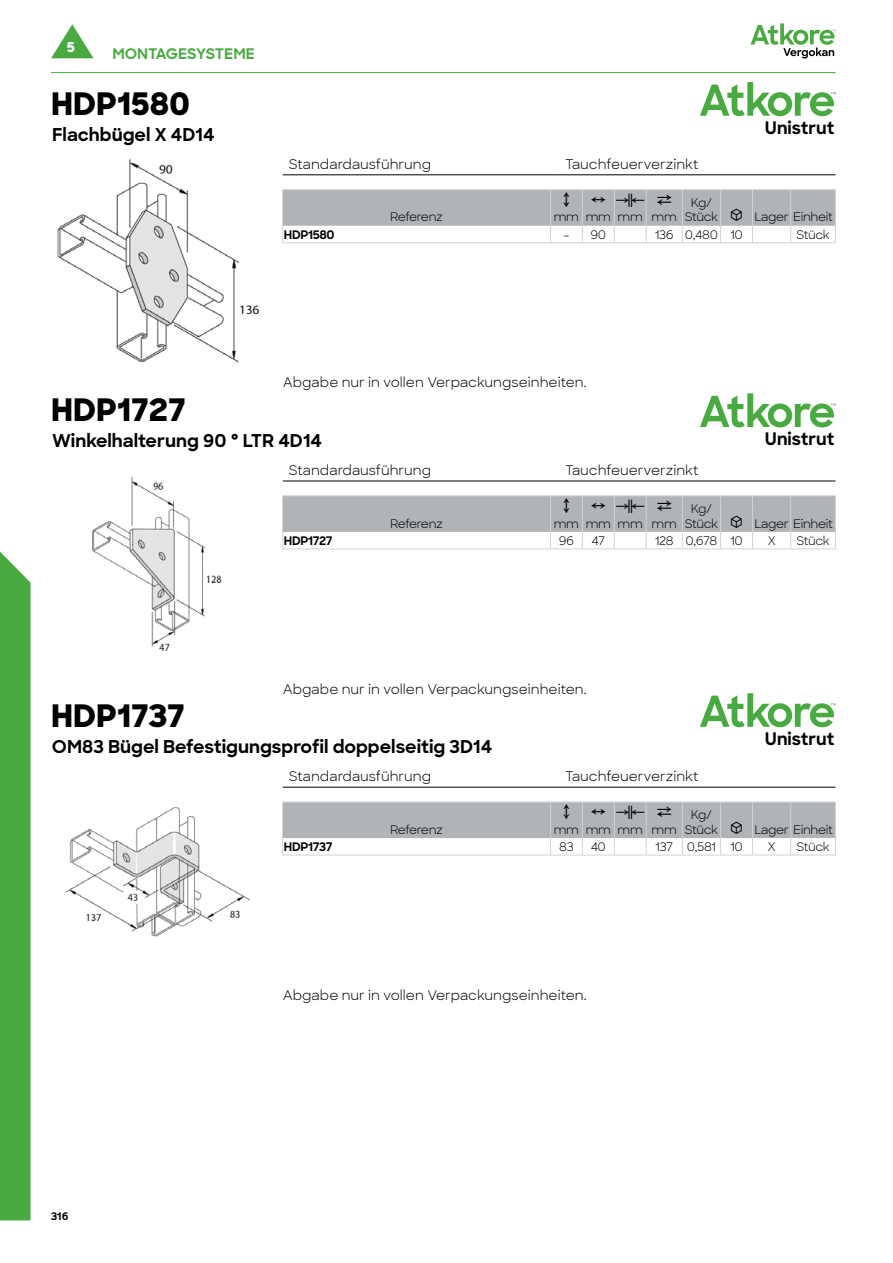
<style>
.page{position:relative;width:893px;height:1263px;background:#fff}
.page>*{position:absolute;margin:0;border:0;box-sizing:border-box;transform-origin:0 0}
.t1{font:800 31.5px "Sharp Sans";color:#000}
.t2{font:700 18px "Sharp Sans";color:#000}
.t3{font:700 17.25px "Sharp Sans";color:#000}
.t4{font:700 14.85px "Sharp Sans";color:#49aa42}
.t5{font:800 13.8px "Sharp Sans";color:#fff}
.t6{font:13.5px "Sharp Sans";color:#000}
.t7{font:12px/14.4px "Sharp Sans";letter-spacing:-.03em;color:#000}
.t8{font:700 12px "Sharp Sans";letter-spacing:-.03em;color:#000}
.t9{font:700 10.65px "Sharp Sans";color:#000}
</style>
<div class="page">
<hr style="left:51px;top:72px;width:784px;height:1px;background:#49aa42">
<svg style="left:750px;top:23px;width:86px;height:36px"></svg>
<div style="left:0;top:551px;width:31px;height:669px;background:#49aa42"></div>
<svg style="left:51px;top:24px;width:43px;height:34px"></svg>
<img style="left:57px;top:159px;width:202px;height:204px">
<hr style="left:283px;top:175px;width:276px;height:1px;background:#000">
<hr style="left:559px;top:175px;width:277px;height:1px;background:#000">
<hr style="left:282px;top:189px;width:268px;height:1px;background:#d1d3d4">
<hr style="left:550px;top:189px;width:32px;height:1px;background:#d1d3d4">
<hr style="left:582px;top:189px;width:32px;height:1px;background:#d1d3d4">
<hr style="left:614px;top:189px;width:32px;height:1px;background:#d1d3d4">
<hr style="left:646px;top:189px;width:36px;height:1px;background:#d1d3d4">
<hr style="left:682px;top:189px;width:39px;height:1px;background:#d1d3d4">
<hr style="left:721px;top:189px;width:31px;height:1px;background:#d1d3d4">
<hr style="left:752px;top:189px;width:39px;height:1px;background:#d1d3d4">
<hr style="left:791px;top:189px;width:45px;height:1px;background:#d1d3d4">
<img style="left:92px;top:476px;width:130px;height:175px">
<hr style="left:283px;top:481px;width:276px;height:1px;background:#000">
<hr style="left:559px;top:481px;width:277px;height:1px;background:#000">
<hr style="left:282px;top:549px;width:268px;height:1px;background:#d1d3d4">
<hr style="left:550px;top:549px;width:32px;height:1px;background:#d1d3d4">
<hr style="left:582px;top:549px;width:32px;height:1px;background:#d1d3d4">
<hr style="left:614px;top:549px;width:32px;height:1px;background:#d1d3d4">
<hr style="left:646px;top:549px;width:36px;height:1px;background:#d1d3d4">
<hr style="left:682px;top:549px;width:39px;height:1px;background:#d1d3d4">
<hr style="left:721px;top:549px;width:31px;height:1px;background:#d1d3d4">
<hr style="left:752px;top:549px;width:39px;height:1px;background:#d1d3d4">
<hr style="left:791px;top:549px;width:45px;height:1px;background:#d1d3d4">
<img style="left:65px;top:806px;width:185px;height:131px">
<hr style="left:283px;top:787px;width:276px;height:1px;background:#000">
<hr style="left:559px;top:787px;width:277px;height:1px;background:#000">
<hr style="left:282px;top:855px;width:268px;height:1px;background:#d1d3d4">
<hr style="left:550px;top:855px;width:32px;height:1px;background:#d1d3d4">
<hr style="left:582px;top:855px;width:32px;height:1px;background:#d1d3d4">
<hr style="left:614px;top:855px;width:32px;height:1px;background:#d1d3d4">
<hr style="left:646px;top:855px;width:36px;height:1px;background:#d1d3d4">
<hr style="left:682px;top:855px;width:39px;height:1px;background:#d1d3d4">
<hr style="left:721px;top:855px;width:31px;height:1px;background:#d1d3d4">
<hr style="left:752px;top:855px;width:39px;height:1px;background:#d1d3d4">
<hr style="left:791px;top:855px;width:45px;height:1px;background:#d1d3d4">
<svg style="left:700px;top:82px;width:136px;height:34px"></svg>
<svg style="left:700px;top:393px;width:136px;height:34px"></svg>
<svg style="left:700px;top:693px;width:136px;height:34px"></svg>
<svg style="left:282px;top:190px;width:554px;height:53px"></svg>
<svg style="left:282px;top:496px;width:554px;height:53px"></svg>
<svg style="left:282px;top:802px;width:554px;height:53px"></svg>
<p class="t5" style="left:67px;top:37px;width:10px">5</p>
<h1 class="t1" style="left:51px;top:80px;width:141px">HDP1580</h1>
<h2 class="t2" style="left:52px;top:121px;width:164px">Flachbügel X 4D14</h2>
<p class="t4" style="left:112px;top:42px;width:144px">MONTAGESYSTEME</p>
<p class="t6" style="left:289px;top:154px;width:144px">Standardausführung</p>
<p class="t6" style="left:565px;top:154px;width:135px">Tauchfeuerverzinkt</p>
<p class="t3" style="left:765px;top:115px;width:71px">Unistrut</p>
<p class="t7" style="left:390px;top:209px;width:54px">Referenz</p>
<p class="t7" style="left:554px;top:209px;width:125px">mm mm mm mm</p>
<p class="t7" style="left:685px;top:195px;width:150px;text-indent:6px">Kg/<br>Stück ◆ Lager Einheit</p>
<p class="t8" style="left:284px;top:225px;width:52px">HDP1580</p>
<p class="t7" style="left:563px;top:227px;width:44px">- 90</p>
<p class="t7" style="left:655px;top:227px;width:90px">136 0,480 10</p>
<p class="t7" style="left:796px;top:227px;width:35px">Stück</p>
<p class="t6" style="left:283px;top:372px;width:305px">Abgabe nur in vollen Verpackungseinheiten.</p>
<h1 class="t1" style="left:51px;top:386px;width:136px">HDP1727</h1>
<h2 class="t2" style="left:52px;top:427px;width:272px">Winkelhalterung 90 ° LTR 4D14</h2>
<p class="t6" style="left:289px;top:460px;width:144px">Standardausführung</p>
<p class="t6" style="left:565px;top:460px;width:135px">Tauchfeuerverzinkt</p>
<p class="t3" style="left:765px;top:426px;width:71px">Unistrut</p>
<p class="t7" style="left:390px;top:515px;width:54px">Referenz</p>
<p class="t7" style="left:554px;top:515px;width:125px">mm mm mm mm</p>
<p class="t7" style="left:685px;top:501px;width:150px;text-indent:6px">Kg/<br>Stück ◆ Lager Einheit</p>
<p class="t8" style="left:284px;top:532px;width:50px">HDP1727</p>
<p class="t7" style="left:559px;top:533px;width:17px">96</p>
<p class="t7" style="left:592px;top:533px;width:15px">47</p>
<p class="t7" style="left:655px;top:533px;width:90px">128 0,678 10</p>
<p class="t7" style="left:768px;top:533px;width:9px">X</p>
<p class="t7" style="left:796px;top:533px;width:35px">Stück</p>
<p class="t6" style="left:283px;top:679px;width:305px">Abgabe nur in vollen Verpackungseinheiten.</p>
<h1 class="t1" style="left:51px;top:692px;width:135px">HDP1737</h1>
<h2 class="t2" style="left:52px;top:733px;width:442px">OM83 Bügel Befestigungsprofil doppelseitig 3D14</h2>
<p class="t6" style="left:289px;top:766px;width:144px">Standardausführung</p>
<p class="t6" style="left:565px;top:766px;width:135px">Tauchfeuerverzinkt</p>
<p class="t3" style="left:765px;top:726px;width:71px">Unistrut</p>
<p class="t7" style="left:390px;top:822px;width:54px">Referenz</p>
<p class="t7" style="left:554px;top:822px;width:125px">mm mm mm mm</p>
<p class="t7" style="left:685px;top:807px;width:150px;text-indent:6px">Kg/<br>Stück ◆ Lager Einheit</p>
<p class="t8" style="left:284px;top:838px;width:50px">HDP1737</p>
<p class="t7" style="left:559px;top:839px;width:16px">83</p>
<p class="t7" style="left:591px;top:839px;width:17px">40</p>
<p class="t7" style="left:655px;top:839px;width:89px">137 0,581 10</p>
<p class="t7" style="left:768px;top:839px;width:9px">X</p>
<p class="t7" style="left:796px;top:839px;width:35px">Stück</p>
<p class="t9" style="left:51px;top:1209px;width:19px">316</p>
<p class="t6" style="left:283px;top:985px;width:305px">Abgabe nur in vollen Verpackungseinheiten.</p>
</div>
